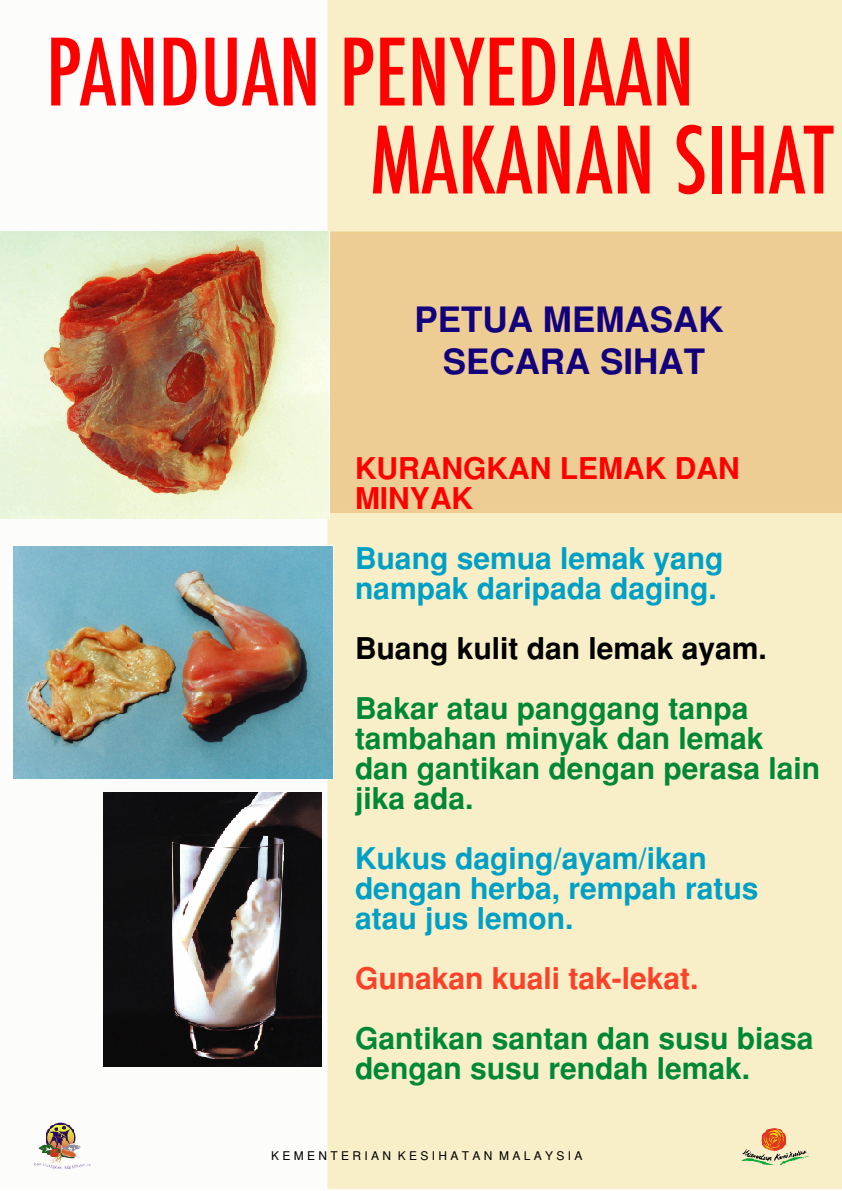
<style>
.page{position:relative;width:842px;height:1191px;background:#fff}
.page>*{position:absolute;margin:0;border:0;box-sizing:border-box;transform-origin:0 0}
.t1{font:500 condensed 90px/88px "Futura";color:#f00}
.t2{font:700 35px/42px "Helvetica";color:#13007c;text-align:center}
.t3{font:700 30px/30px "Helvetica";color:#008837}
.t4{font:700 30px/30px "Helvetica";color:#00a0c6}
.t5{font:700 30px/30px "Helvetica";color:#f00}
.t6{font:700 30px "Helvetica";color:#000}
.t7{font:700 30px "Helvetica";color:#fc4128}
.t8{font:12px "Helvetica";letter-spacing:.28em;color:#000}
</style>
<div class="page">
<img style="left:34px;top:0;width:808px;height:1189px">
<img style="left:13px;top:545px;width:321px;height:234px">
<img style="left:103px;top:791px;width:219px;height:276px">
<img style="left:0;top:231px;width:330px;height:288px">
<h1 class="t1" style="left:370px;top:29px;width:465px;text-indent:-324px">PANDUAN PENYEDIAAN<br>MAKANAN SIHAT</h1>
<p class="t2" style="left:415px;top:298px;width:311px">PETUA MEMASAK<br>SECARA SIHAT</p>
<p class="t5" style="left:355px;top:453px;width:386px">KURANGKAN LEMAK DAN<br>MINYAK</p>
<p class="t4" style="left:355px;top:543px;width:370px">Buang semua lemak yang nampak daripada daging.</p>
<p class="t6" style="left:355px;top:631px;width:413px">Buang kulit dan lemak ayam.</p>
<p class="t3" style="left:355px;top:693px;width:467px">Bakar atau panggang tanpa tambahan minyak dan lemak dan gantikan dengan perasa lain jika ada.</p>
<p class="t4" style="left:355px;top:843px;width:405px">Kukus daging/ayam/ikan dengan herba, rempah ratus atau jus lemon.</p>
<p class="t7" style="left:355px;top:961px;width:345px">Gunakan kuali tak-lekat.</p>
<p class="t3" style="left:355px;top:1023px;width:460px">Gantikan santan dan susu biasa dengan susu rendah lemak.</p>
<p class="t8" style="left:271px;top:1149px;width:313px">KEMENTERIAN KESIHATAN MALAYSIA</p>
</div>
